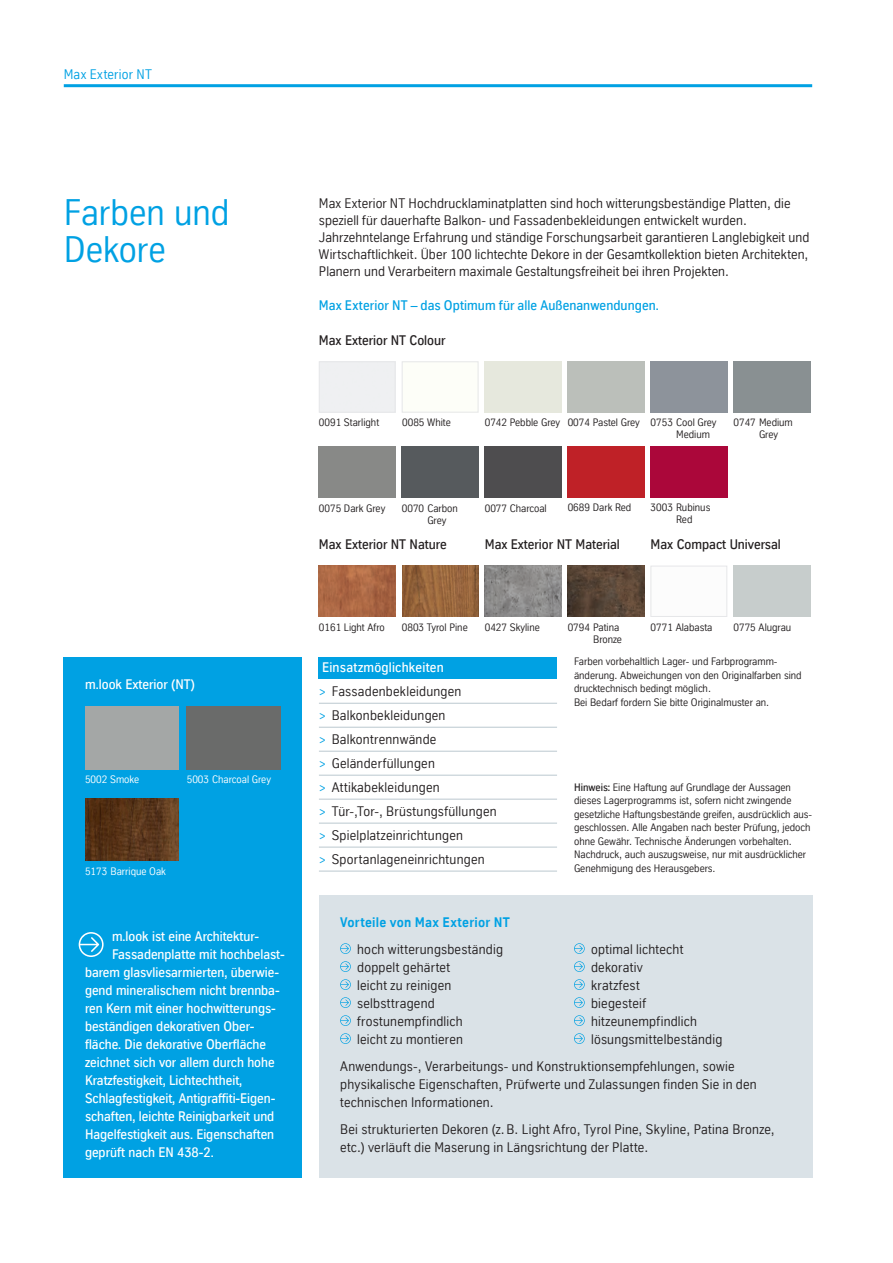
<style>
.page{position:relative;width:893px;height:1263px;background:#fff}
.page>*{position:absolute;margin:0;border:0;box-sizing:border-box;transform-origin:0 0}
.t1{font:36px/37.5px "TK Type";color:#00a1e3}
.t2{font:13.5px/24px "TK Type";letter-spacing:.015em;color:#231f20}
.t3{font:500 13.5px "TK Type";color:#fff}
.t4{font:500 13.5px "TK Type";color:#231f20}
.t5{font:500 13.5px "TK Type";letter-spacing:.005em;color:#00a1e3}
.t6{font:700 13.5px "TK Type";letter-spacing:.02em;color:#00a1e3}
.t7{font:13.5px "TK Type";letter-spacing:.02em;color:#00a1e3}
.t8{font:10.5px/13.5px "TK Type";color:#231f20}
.t9{font:10.5px "TK Type";color:#fff}
.s1{font-weight:500;color:#fff}
.s2{color:#00a1e3}
.s3{font-weight:500}
</style>
<div class="page">
<div style="left:64px;top:658px;width:238px;height:520px;background:#00a1e3"></div>
<div style="left:319px;top:658px;width:238px;height:21px;background:#00a1e3"></div>
<hr style="left:319px;top:727px;width:238px;height:1px;background:#bbc8cf">
<hr style="left:319px;top:799px;width:238px;height:1px;background:#bbc8cf">
<hr style="left:319px;top:703px;width:238px;height:1px;background:#bbc8cf">
<hr style="left:319px;top:775px;width:238px;height:1px;background:#bbc8cf">
<hr style="left:319px;top:847px;width:238px;height:1px;background:#bbc8cf">
<hr style="left:319px;top:751px;width:238px;height:1px;background:#bbc8cf">
<hr style="left:319px;top:823px;width:238px;height:1px;background:#bbc8cf">
<hr style="left:319px;top:871px;width:238px;height:1px;background:#bbc8cf">
<div style="left:402px;top:446px;width:76px;height:51px;background:#565a5d"></div>
<div style="left:187px;top:706px;width:94px;height:63px;background:#6a6b6a"></div>
<div style="left:402px;top:361px;width:76px;height:51px;border:1px solid #e6e7e9"></div>
<div style="left:85px;top:706px;width:94px;height:63px;background:#a4a7a6"></div>
<div style="left:651px;top:446px;width:76px;height:51px;background:#ab073a"></div>
<div style="left:319px;top:361px;width:76px;height:51px;border:1px solid #e6e7e9"></div>
<div style="left:485px;top:446px;width:76px;height:51px;background:#4e4d4f"></div>
<div style="left:568px;top:446px;width:76px;height:51px;background:#bf2127"></div>
<img style="left:85px;top:798px;width:94px;height:63px">
<img style="left:402px;top:566px;width:77px;height:51px">
<img style="left:319px;top:566px;width:76px;height:51px">
<img style="left:485px;top:566px;width:76px;height:51px">
<img style="left:568px;top:566px;width:76px;height:51px">
<div style="left:651px;top:566px;width:76px;height:51px;border:1px solid #e6e7e9"></div>
<div style="left:319px;top:896px;width:493px;height:282px;background:#dae2e7"></div>
<svg style="left:340px;top:943px;width:11px;height:11px"></svg>
<svg style="left:574px;top:943px;width:11px;height:11px"></svg>
<svg style="left:340px;top:961px;width:11px;height:11px"></svg>
<svg style="left:574px;top:961px;width:11px;height:11px"></svg>
<svg style="left:340px;top:979px;width:11px;height:11px"></svg>
<svg style="left:574px;top:979px;width:11px;height:11px"></svg>
<svg style="left:340px;top:997px;width:11px;height:11px"></svg>
<svg style="left:574px;top:997px;width:11px;height:11px"></svg>
<svg style="left:340px;top:1015px;width:11px;height:11px"></svg>
<svg style="left:574px;top:1015px;width:11px;height:11px"></svg>
<svg style="left:340px;top:1033px;width:11px;height:11px"></svg>
<svg style="left:574px;top:1033px;width:11px;height:11px"></svg>
<hr style="left:64px;top:84px;width:748px;height:3px;background:#00a1e3">
<svg style="left:79px;top:932px;width:25px;height:25px"></svg>
<p class="t7" style="left:64px;top:66px;width:90px">Max Exterior NT</p>
<h1 class="t1" style="left:64px;top:193px;width:167px">Farben und<br>Dekore</h1>
<p class="t2" style="left:319px;top:195px;width:492px;line-height:17px">Max Exterior NT Hochdrucklaminatplatten sind hoch witterungsbeständige Platten, die speziell für dauerhafte Balkon- und Fassadenbekleidungen entwickelt wurden.<br>Jahrzehntelange Erfahrung und ständige Forschungsarbeit garantieren Langlebigkeit und Wirtschaftlichkeit. Über 100 lichtechte Dekore in der Gesamtkollektion bieten Architekten, Planern und Verarbeitern maximale Gestaltungsfreiheit bei ihren Projekten.</p>
<p class="t5" style="left:319px;top:298px;width:342px">Max Exterior NT – das Optimum für alle Außenanwendungen.</p>
<p class="t4" style="left:319px;top:332px;width:128px">Max Exterior NT Colour</p>
<p class="t8" style="left:319px;top:416px;width:62px">0091 Starlight</p>
<p class="t8" style="left:485px;top:416px;width:77px">0742 Pebble Grey</p>
<p class="t8" style="left:402px;top:416px;width:50px">0085 White</p>
<p class="t8" style="left:568px;top:416px;width:74px">0074 Pastel Grey</p>
<p class="t8" style="left:676px;top:417px;width:42px;line-height:12px;text-indent:-26px">0753 Cool Grey<br>Medium</p>
<p class="t8" style="left:759px;top:417px;width:35px;line-height:12px;text-indent:-26px">0747 Medium<br>Grey</p>
<p class="t8" style="left:319px;top:501px;width:68px">0075 Dark Grey</p>
<p class="t8" style="left:427px;top:502px;width:32px;line-height:12px;text-indent:-26px">0070 Carbon<br>Grey</p>
<p class="t8" style="left:568px;top:501px;width:65px">0689 Dark Red</p>
<p class="t8" style="left:485px;top:501px;width:64px">0077 Charcoal</p>
<p class="t8" style="left:676px;top:501px;width:36px;line-height:12px;text-indent:-26px">3003 Rubinus<br>Red</p>
<p class="t3" style="left:85px;top:676px;width:111px">m.look Exterior (NT)</p>
<p class="t9" style="left:85px;top:773px;width:56px">5002 Smoke</p>
<p class="t9" style="left:187px;top:773px;width:86px">5003 Charcoal Grey</p>
<p class="t9" style="left:85px;top:865px;width:82px">5173 Barrique Oak</p>
<p class="t3" style="left:112px;top:928px;width:149px">m.look ist eine Architektur-</p>
<p class="t3" style="left:112px;top:946px;width:174px">Fassadenplatte mit hochbelast-</p>
<p class="t3" style="left:85px;top:964px;width:196px">barem glasvliesarmierten, überwie-</p>
<p class="t3" style="left:85px;top:982px;width:196px">gend mineralischem nicht brennba-</p>
<p class="t3" style="left:85px;top:1000px;width:192px">ren Kern mit einer hochwitterungs-</p>
<p class="t3" style="left:85px;top:1018px;width:171px">beständigen dekorativen Ober-</p>
<p class="t3" style="left:85px;top:1036px;width:182px">fläche. Die dekorative Oberfläche</p>
<p class="t3" style="left:85px;top:1054px;width:191px">zeichnet sich vor allem durch hohe</p>
<p class="t3" style="left:85px;top:1072px;width:159px">Kratzfestigkeit, Lichtechtheit,</p>
<p class="t3" style="left:85px;top:1090px;width:192px">Schlagfestigkeit, Antigraffiti-Eigen-</p>
<p class="t3" style="left:85px;top:1108px;width:191px">schaften, leichte Reinigbarkeit und</p>
<p class="t3" style="left:85px;top:1126px;width:191px">Hagelfestigkeit aus. Eigenschaften</p>
<p class="t3" style="left:85px;top:1144px;width:130px">geprüft nach EN 438-2.</p>
<p class="t4" style="left:319px;top:536px;width:129px">Max Exterior NT Nature</p>
<p class="t4" style="left:485px;top:536px;width:137px">Max Exterior NT Material</p>
<p class="t8" style="left:319px;top:620px;width:67px">0161 Light Afro</p>
<p class="t8" style="left:402px;top:620px;width:67px">0803 Tyrol Pine</p>
<p class="t8" style="left:485px;top:620px;width:57px">0427 Skyline</p>
<p class="t8" style="left:568px;top:621px;width:56px;line-height:12px;text-align:right">0794 Patina<br>Bronze</p>
<p class="t4" style="left:651px;top:536px;width:132px">Max Compact Universal</p>
<p class="t8" style="left:651px;top:620px;width:63px">0771 Alabasta</p>
<p class="t8" style="left:733px;top:620px;width:59px">0775 Alugrau</p>
<p class="t2" style="left:319px;top:655px;width:179px"><span class="s1">Einsatzmöglichkeiten<br></span><span class="s2">&gt;</span> Fassadenbekleidungen<br><span class="s2">&gt;</span> Balkonbekleidungen<br><span class="s2">&gt;</span> Balkontrennwände<br><span class="s2">&gt;</span> Geländerfüllungen<br><span class="s2">&gt;</span> Attikabekleidungen<br><span class="s2">&gt;</span> Tür-,Tor-, Brüstungsfüllungen <span class="s2">&gt;</span> Spielplatzeinrichtungen<br><span class="s2">&gt;</span> Sportanlageneinrichtungen</p>
<p class="t8" style="left:574px;top:655px;width:229px">Farben vorbehaltlich Lager- und Farbprogramm&shy;änderung. Abweichungen von den Originalfarben sind drucktechnisch bedingt möglich.<br>Bei Bedarf fordern Sie bitte Originalmuster an.</p>
<p class="t8" style="left:574px;top:780px;width:240px"><span class="s3">Hinweis:</span> Eine Haftung auf Grundlage der Aussagen dieses Lagerprogramms ist, sofern nicht zwingende gesetzliche Haftungsbestände greifen, ausdrücklich aus&shy;geschlossen. Alle Angaben nach bester Prüfung, jedoch ohne Gewähr. Technische Änderungen vorbehalten.<br>Nachdruck, auch auszugsweise, nur mit ausdrücklicher Genehmigung des Herausgebers.</p>
<p class="t6" style="left:340px;top:915px;width:171px">Vorteile von Max Exterior NT</p>
<p class="t2" style="left:357px;top:937px;width:147px">hoch witterungsbeständig</p>
<p class="t2" style="left:591px;top:937px;width:94px">optimal lichtecht</p>
<p class="t2" style="left:357px;top:955px;width:94px">doppelt gehärtet</p>
<p class="t2" style="left:591px;top:955px;width:53px">dekorativ</p>
<p class="t2" style="left:357px;top:973px;width:96px">leicht zu reinigen</p>
<p class="t2" style="left:591px;top:973px;width:50px">kratzfest</p>
<p class="t2" style="left:357px;top:991px;width:79px">selbsttragend</p>
<p class="t2" style="left:591px;top:991px;width:56px">biegesteif</p>
<p class="t2" style="left:357px;top:1009px;width:107px">frostunempfindlich</p>
<p class="t2" style="left:591px;top:1009px;width:108px">hitzeunempfindlich</p>
<p class="t2" style="left:357px;top:1027px;width:107px">leicht zu montieren</p>
<p class="t2" style="left:340px;top:1026px;width:396px;line-height:27px;text-indent:251px">lösungsmittelbeständig<br>Anwendungs-, Verarbeitungs- und Konstruktionsempfehlungen, sowie</p>
<p class="t2" style="left:340px;top:1075px;width:418px;line-height:18px">physikalische Eigenschaften, Prüfwerte und Zulassungen finden Sie in den technischen Informationen.</p>
<p class="t2" style="left:340px;top:1120px;width:436px;line-height:18px">Bei strukturierten Dekoren (z.B. Light Afro, Tyrol Pine, Skyline, Patina Bronze, etc.) verläuft die Maserung in Längsrichtung der Platte.</p>
</div>
